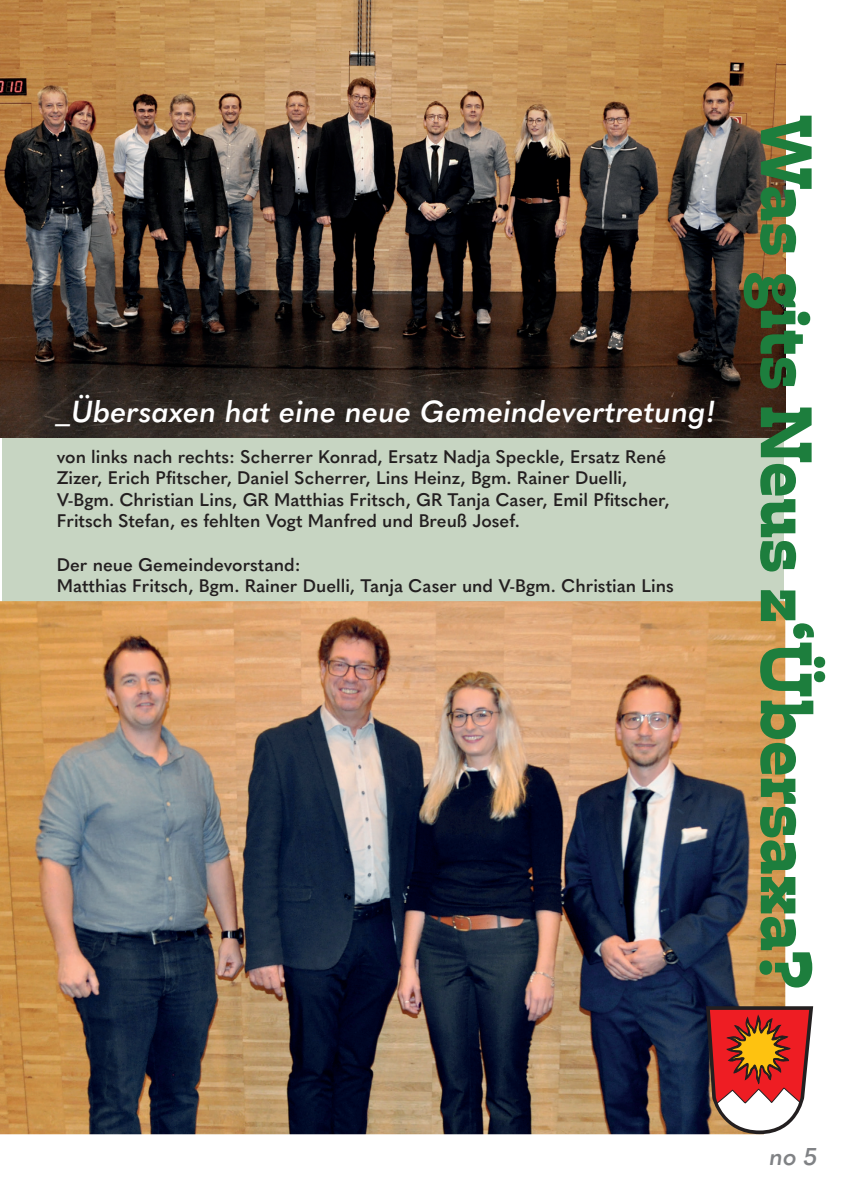
<style>
.page{position:relative;width:842px;height:1191px;background:#fff}
.page>*{position:absolute;margin:0;border:0;box-sizing:border-box;transform-origin:0 0}
.t1{font:900 70px "Trilby";color:#1d7e3d}
.t2{font:italic 600 30px "Quasimoda";color:#fff}
.t3{font:italic 600 24px "Quasimoda";color:#808285}
.t4{font:600 18px/21.6px "Quasimoda";color:#231f20}
</style>
<div class="page">
<div style="left:2px;top:438px;width:781px;height:174px;background:#c7d5c2"></div>
<img style="left:0;top:0;width:785px;height:438px">
<img style="left:0;top:601px;width:785px;height:533px">
<svg style="left:706px;top:1006px;width:107px;height:128px"></svg>
<h2 class="t2" style="left:57px;top:388px;width:661px">_Übersaxen hat eine neue Gemeindevertretung!</h2>
<p class="t4" style="left:57px;top:444px;width:615px">von links nach rechts: Scherrer Konrad, Ersatz Nadja Speckle, Ersatz René Zizer, Erich Pfitscher, Daniel Scherrer, Lins Heinz, Bgm. Rainer Duelli, V-Bgm. Christian Lins, GR Matthias Fritsch, GR Tanja Caser, Emil Pfitscher, Fritsch Stefan, es fehlten Vogt Manfred und Breuß Josef.</p>
<p class="t4" style="left:57px;top:552px;width:619px">Der neue Gemeindevorstand:<br>Matthias Fritsch, Bgm. Rainer Duelli, Tanja Caser und V-Bgm. Christian Lins</p>
<h1 class="t1" style="left:831px;top:113px;width:877px;rotate:90deg">Was gits Neus z‘Übersaxa?</h1>
<h3 class="t3" style="left:770px;top:1138px;width:49px">no 5</h3>
</div>
